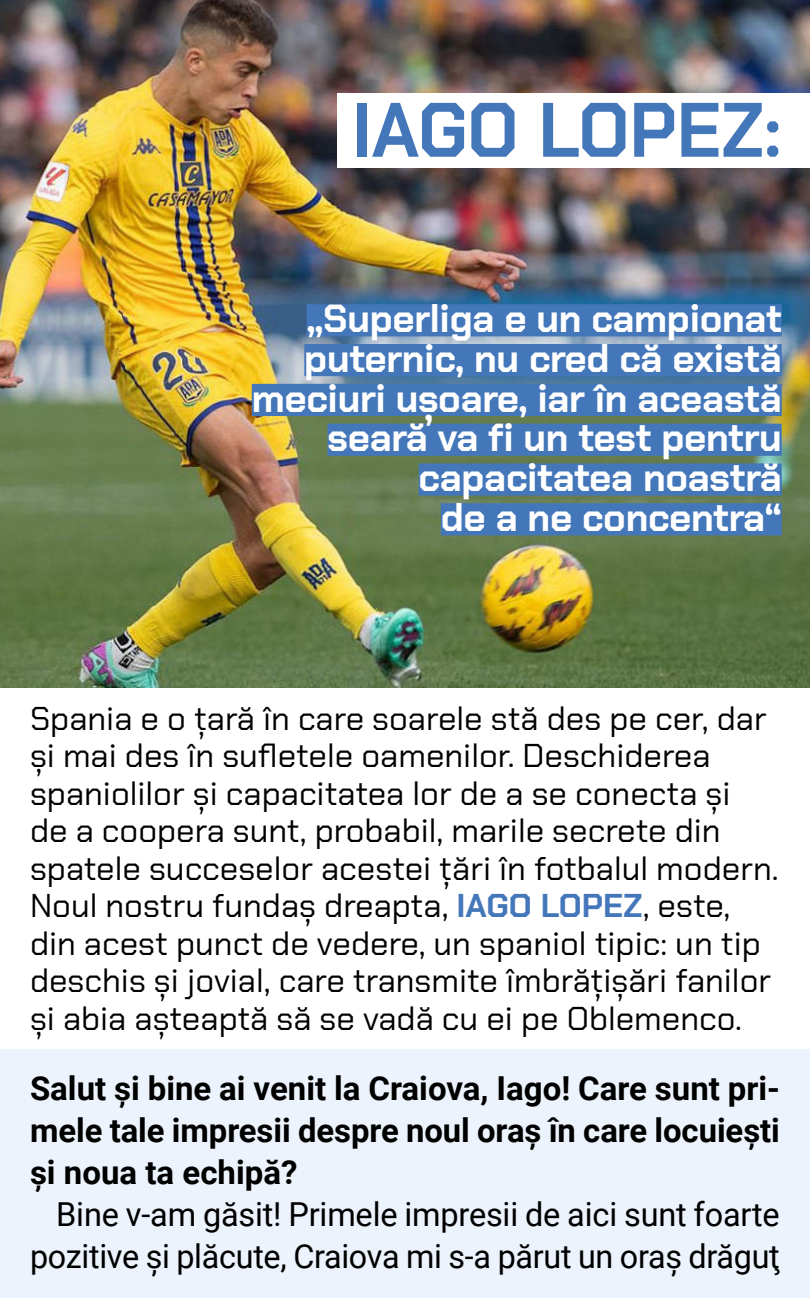
<style>
.page{position:relative;width:810px;height:1298px;background:#ecf3fc}
.page>*{position:absolute;margin:0;border:0;box-sizing:border-box;transform-origin:0 0}
.titlu{font:700 76.95px "Chakra Petch";color:#4477ba;scale:.95 1}
.titlu-2{font:700 39.15px/39.8px "Chakra Petch";letter-spacing:-.01em;color:#fff;text-align:right}
.interviu_sapou{font:33px/37.5px "Chakra Petch";color:#000}
.interviu_intrebare{font:700 33px/42px "Roboto";color:#000;text-align:justify}
.text{font:33px/42px "Roboto";letter-spacing:-.01em;color:#000;text-align:right}
.s1{font-weight:700;color:#4477ba}
</style>
<div class="page">
<img style="left:0;top:0;width:810px;height:688px">
<div style="left:338px;top:93px;width:472px;height:75px;background:#fff"></div>
<div style="left:307px;top:304px;width:475px;height:32px;background:#4477ba"></div>
<div style="left:304px;top:344px;width:478px;height:32px;background:#4477ba"></div>
<div style="left:252px;top:384px;width:530px;height:32px;background:#4477ba"></div>
<div style="left:327px;top:423px;width:455px;height:33px;background:#4477ba"></div>
<div style="left:419px;top:463px;width:363px;height:32px;background:#4477ba"></div>
<div style="left:441px;top:503px;width:341px;height:32px;background:#4477ba"></div>
<div style="left:0;top:688px;width:810px;height:360px;background:#fff"></div>
<p class="titlu" style="left:352px;top:85px;width:454px">IAGO LOPEZ:</p>
<p class="titlu-2" style="left:252px;top:299px;width:532px">„Superliga e un campionat puternic, nu cred că există meciuri uşoare, iar în această seară va fi un test pentru capacitatea noastră<br>de a ne concentra“</p>
<p class="interviu_sapou" style="left:30px;top:699px;width:750px">Spania e o ţară în care soarele stă des pe cer, dar şi mai des în sufletele oamenilor. Deschiderea spaniolilor şi capacitatea lor de a se conecta şi<br>de a coopera sunt, probabil, marile secrete din spatele succeselor acestei ţări în fotbalul modern.<br>Noul nostru fundaş dreapta, <span class="s1">IAGO LOPEZ</span>, este, din acest punct de vedere, un spaniol tipic: un tip deschis şi jovial, care transmite îmbrăţişări fanilor şi abia aşteaptă să se vadă cu ei pe Oblemenco.</p>
<p class="interviu_intrebare" style="left:30px;top:1066px;width:752px">Salut şi bine ai venit la Craiova, Iago! Care sunt pri&shy;mele tale impresii despre noul oraş în care locuieşti şi noua ta echipă?</p>
<p class="text" style="left:30px;top:1192px;width:751px">Bine v‑am găsit! Primele impresii de aici sunt foarte pozitive şi plăcute, Craiova mi s‑a părut un oraş drăguţ</p>
</div>
